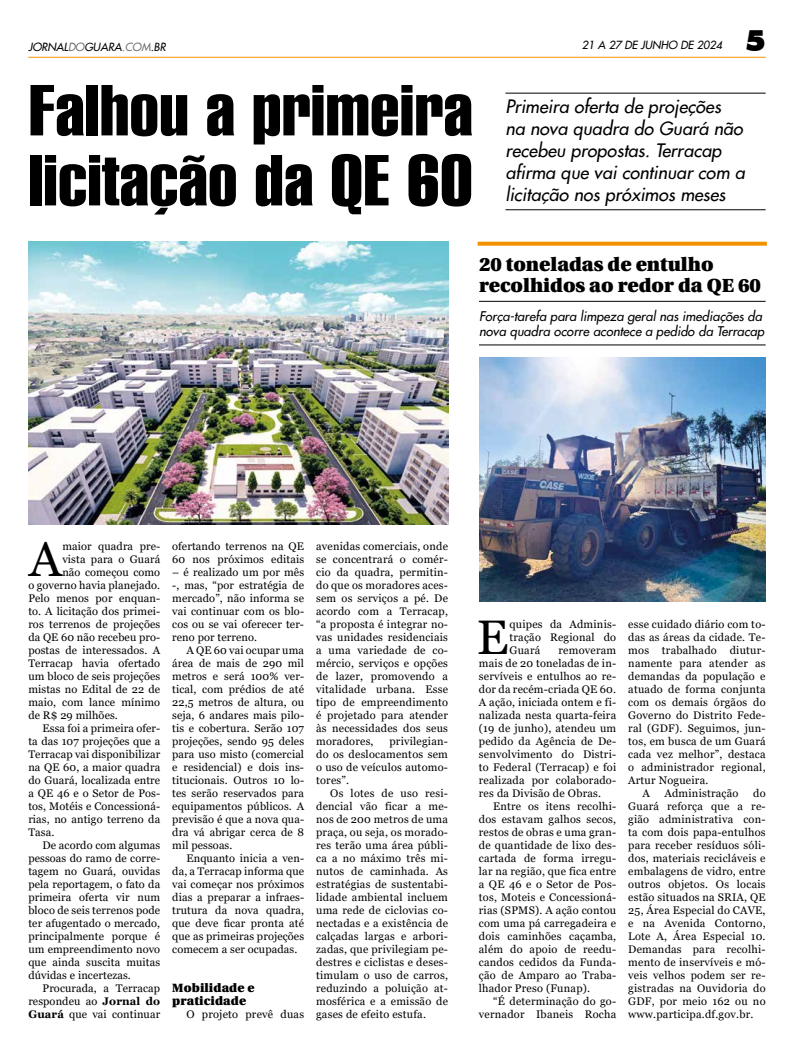
<style>
.page{position:relative;width:794px;height:1049px;background:#fff}
.page>*{position:absolute;margin:0;border:0;box-sizing:border-box;transform-origin:0 0}
.t1{font:70px/70px "Swiss 911 BT Extra Compressed";color:#000;scale:1.25 1}
.t2{font:48.5px "Georgia";color:#000}
.t3{font:900 29.6px "Futura BT";color:#000}
.t4{font:900 19px/21px "Utopia";color:#000}
.t5{font:italic 18px/22px "Futura 2";color:#000}
.t6{font:italic 13px/15px "Futura 2";color:#000}
.t7{font:900 12px/13px "Utopia";letter-spacing:.01em;color:#000}
.t8{font:11px/13px "Georgia";letter-spacing:.01em;color:#000;text-align:justify}
.t9{font:italic 11px "Futura 2";color:#000}
.s1{color:#706f6f}
.s2{font-weight:700}
</style>
<div class="page">
<hr style="left:28px;top:57px;width:737px;height:1px;background:#f39200">
<hr style="left:505px;top:93px;width:260px;height:1px;background:#000">
<hr style="left:505px;top:210px;width:260px;height:1px;background:#000">
<hr style="left:479px;top:301px;width:286px;height:1px;background:#000">
<hr style="left:479px;top:345px;width:286px;height:1px;background:#000">
<img style="left:28px;top:242px;width:420px;height:282px">
<img style="left:479px;top:357px;width:286px;height:244px">
<svg style="left:477px;top:242px;width:290px;height:4px"></svg>
<p class="t9" style="left:28px;top:39px;width:139px">JORNAL<span class="s1">DO</span>GUARA<span class="s1">.COM</span>.BR</p>
<p class="t9" style="left:582px;top:37px;width:142px">21 A 27 DE JUNHO DE 2024</p>
<h3 class="t3" style="left:745px;top:22px;width:22px">5</h3>
<h1 class="t1" style="left:28px;top:77px;width:357px">Falhou a primeira licitação da QE 60</h1>
<h3 class="t5" style="left:505px;top:95px;width:241px">Primeira oferta de projeções na nova quadra do Guará não recebeu propostas. Terracap afirma que vai continuar com a licitação nos próximos meses</h3>
<h3 class="t4" style="left:479px;top:254px;width:283px">20 toneladas de entulho recolhidos ao redor da QE 60</h3>
<p class="t6" style="left:479px;top:309px;width:287px">Força-tarefa para limpeza geral nas imediações da nova quadra ocorre acontece a pedido da Terracap</p>
<h2 class="t2" style="left:29px;top:530px;width:34px">A</h2>
<p class="t8" style="left:62px;top:540px;width:99px">maior quadra pre-</p>
<p class="t8" style="left:62px;top:553px;width:99px">vista para o Guará</p>
<p class="t8" style="left:62px;top:566px;width:99px">não começou como</p>
<p class="t8" style="left:28px;top:579px;width:133px">o governo havia planejado.</p>
<p class="t8" style="left:28px;top:592px;width:133px">Pelo menos por enquan-</p>
<p class="t8" style="left:28px;top:605px;width:133px">to. A licitação dos primei-</p>
<p class="t8" style="left:28px;top:618px;width:133px">ros terrenos de projeções</p>
<p class="t8" style="left:28px;top:631px;width:133px">da QE 60 não recebeu pro-</p>
<p class="t8" style="left:28px;top:644px;width:133px">postas de interessados. A</p>
<p class="t8" style="left:28px;top:657px;width:133px">Terracap havia ofertado</p>
<p class="t8" style="left:28px;top:670px;width:133px">um bloco de seis projeções</p>
<p class="t8" style="left:28px;top:683px;width:133px">mistas no Edital de 22 de</p>
<p class="t8" style="left:28px;top:696px;width:133px">maio, com lance mínimo</p>
<p class="t8" style="left:28px;top:709px;width:91px">de R$ 29 milhões.</p>
<p class="t8" style="left:43px;top:722px;width:119px">Essa foi a primeira ofer-</p>
<p class="t8" style="left:28px;top:735px;width:133px">ta das 107 projeções que a</p>
<p class="t8" style="left:28px;top:748px;width:133px">Terracap vai disponibilizar</p>
<p class="t8" style="left:28px;top:761px;width:133px">na QE 60, a maior quadra</p>
<p class="t8" style="left:28px;top:774px;width:133px">do Guará, localizada entre</p>
<p class="t8" style="left:28px;top:787px;width:133px">a QE 46 e o Setor de Pos-</p>
<p class="t8" style="left:28px;top:800px;width:133px">tos, Motéis e Concessioná-</p>
<p class="t8" style="left:28px;top:813px;width:133px">rias, no antigo terreno da</p>
<p class="t8" style="left:28px;top:826px;width:28px">Tasa.</p>
<p class="t8" style="left:43px;top:839px;width:119px">De acordo com algumas</p>
<p class="t8" style="left:28px;top:852px;width:133px">pessoas do ramo de corre-</p>
<p class="t8" style="left:28px;top:865px;width:133px">tagem no Guará, ouvidas</p>
<p class="t8" style="left:28px;top:878px;width:133px">pela reportagem, o fato da</p>
<p class="t8" style="left:28px;top:891px;width:133px">primeira oferta vir num</p>
<p class="t8" style="left:28px;top:904px;width:133px">bloco de seis terrenos pode</p>
<p class="t8" style="left:28px;top:917px;width:133px">ter afugentado o mercado,</p>
<p class="t8" style="left:28px;top:930px;width:133px">principalmente porque é</p>
<p class="t8" style="left:28px;top:943px;width:133px">um empreendimento novo</p>
<p class="t8" style="left:28px;top:956px;width:133px">que ainda suscita muitas</p>
<p class="t8" style="left:28px;top:969px;width:104px">dúvidas e incertezas.</p>
<p class="t8" style="left:43px;top:982px;width:119px">Procurada, a Terracap</p>
<p class="t8" style="left:28px;top:995px;width:133px">respondeu ao <span class="s2">Jornal do</span></p>
<p class="t8" style="left:28px;top:1008px;width:133px"><span class="s2">Guará</span> que vai continuar</p>
<p class="t8" style="left:172px;top:540px;width:133px">ofertando terrenos na QE<br>60 nos próximos editais</p>
<p class="t8" style="left:172px;top:566px;width:133px">– é realizado um por mês -, mas, “por estratégia de mercado”, não informa se vai continuar com os blo&shy;cos ou se vai oferecer ter&shy;reno por terreno.</p>
<p class="t8" style="left:172px;top:644px;width:133px;text-indent:14px">A QE 60 vai ocupar uma área de mais de 290 mil metros e será 100% ver&shy;tical, com prédios de até 22,5 metros de altura, ou seja, 6 andares mais pilo&shy;tis e cobertura. Serão 107 projeções, sendo 95 deles para uso misto (comercial e residencial) e dois ins&shy;titucionais. Outros 10 lo&shy;tes serão reservados para equipamentos públicos. A previsão é que a nova qua&shy;dra vá abrigar cerca de 8 mil pessoas.</p>
<p class="t8" style="left:172px;top:852px;width:133px;text-indent:14px">Enquanto inicia a ven&shy;da, a Terracap informa que vai começar nos próximos dias a preparar a infraes&shy;trutura da nova quadra, que deve ficar pronta até que as primeiras projeções comecem a ser ocupadas.</p>
<p class="t7" style="left:172px;top:982px;width:84px">Mobilidade e praticidade</p>
<p class="t8" style="left:186px;top:1008px;width:119px">O projeto prevê duas</p>
<p class="t8" style="left:316px;top:540px;width:133px">avenidas comerciais, onde se concentrará o comér&shy;cio da quadra, permitin&shy;do que os moradores aces&shy;sem os serviços a pé. De acordo com a Terracap, “a proposta é integrar no&shy;vas unidades residenciais a uma variedade de co&shy;mércio, serviços e opções de lazer, promovendo a vitalidade urbana. Esse tipo de empreendimento é projetado para atender às necessidades dos seus moradores,</p>
<p class="t8" style="left:316px;top:735px;width:133px;text-indent:73px">privilegian&shy;do os deslocamentos sem o uso de veículos automo&shy;tores”.</p>
<p class="t8" style="left:316px;top:787px;width:133px;text-indent:14px">Os lotes de uso resi&shy;dencial vão ficar a me&shy;nos de 200 metros de uma praça, ou seja, os morado&shy;res terão uma área públi&shy;ca a no máximo três mi&shy;nutos de caminhada. As estratégias de sustentabi&shy;lidade ambiental incluem uma rede de ciclovias co&shy;nectadas e a existência de calçadas largas e arbori&shy;zadas, que privilegiam pe&shy;destres e ciclistas e deses&shy;timulam o uso de carros, reduzindo a poluição at&shy;mosférica e a emissão de gases de efeito estufa.</p>
<h2 class="t2" style="left:477px;top:608px;width:33px">E</h2>
<p class="t8" style="left:509px;top:618px;width:108px">quipes da Adminis&shy;tração Regional do Guará</p>
<p class="t8" style="left:479px;top:644px;width:139px;text-indent:80px">removeram mais de 20 toneladas de in&shy;servíveis e entulhos ao re&shy;dor da recém-criada QE 60.<br>A ação, iniciada ontem e fi&shy;nalizada nesta quarta-feira (19 de junho), atendeu um pedido da Agência de De&shy;senvolvimento do Distri&shy;to Federal (Terracap) e foi realizada por colaborado&shy;res da Divisão de Obras.</p>
<p class="t8" style="left:479px;top:800px;width:139px;text-indent:14px">Entre os itens recolhi&shy;dos estavam galhos secos, restos de obras e uma gran&shy;de quantidade de lixo des&shy;cartada de forma irregu&shy;lar na região, que fica entre a QE 46 e o Setor de Pos&shy;tos, Moteis e Concessioná&shy;rias (SPMS). A ação contou com uma pá carregadeira e dois caminhões caçamba, além do apoio de reedu&shy;candos cedidos da Funda&shy;ção de Amparo ao Traba&shy;lhador Preso (Funap).</p>
<p class="t8" style="left:479px;top:995px;width:139px;text-align:right">“É determinação do go&shy;vernador Ibaneis Rocha</p>
<p class="t8" style="left:628px;top:618px;width:139px">esse cuidado diário com to-</p>
<p class="t8" style="left:628px;top:631px;width:139px">das as áreas da cidade. Te-</p>
<p class="t8" style="left:628px;top:644px;width:139px">mos trabalhado diutur-</p>
<p class="t8" style="left:628px;top:657px;width:139px">namente para atender as</p>
<p class="t8" style="left:628px;top:670px;width:139px">demandas da população e</p>
<p class="t8" style="left:628px;top:683px;width:139px">atuado de forma conjunta</p>
<p class="t8" style="left:628px;top:696px;width:139px">com os demais órgãos do</p>
<p class="t8" style="left:628px;top:709px;width:139px">Governo do Distrito Fede-</p>
<p class="t8" style="left:628px;top:722px;width:139px">ral (GDF). Seguimos, jun-</p>
<p class="t8" style="left:628px;top:735px;width:139px">tos, em busca de um Guará</p>
<p class="t8" style="left:628px;top:748px;width:139px">cada vez melhor”, destaca</p>
<p class="t8" style="left:628px;top:761px;width:139px">o administrador regional,</p>
<p class="t8" style="left:628px;top:774px;width:82px">Artur Nogueira.</p>
<p class="t8" style="left:642px;top:787px;width:9px">A</p>
<p class="t8" style="left:664px;top:787px;width:76px">Administração</p>
<p class="t8" style="left:628px;top:787px;width:139px;text-indent:125px">do Guará reforça que a re&shy;gião administrativa con&shy;ta com dois papa-entulhos para receber resíduos sóli&shy;dos, materiais recicláveis e embalagens de vidro, entre outros objetos. Os locais estão situados na SRIA, QE 25, Área Especial do CAVE, e na Avenida Contorno, Lote A, Área Especial 10.<br>Demandas para recolhi&shy;mento de inservíveis e mó&shy;veis velhos podem ser re&shy;gistradas na Ouvidoria do GDF, por meio 162 ou no www.participa.df.gov.br.</p>
</div>
